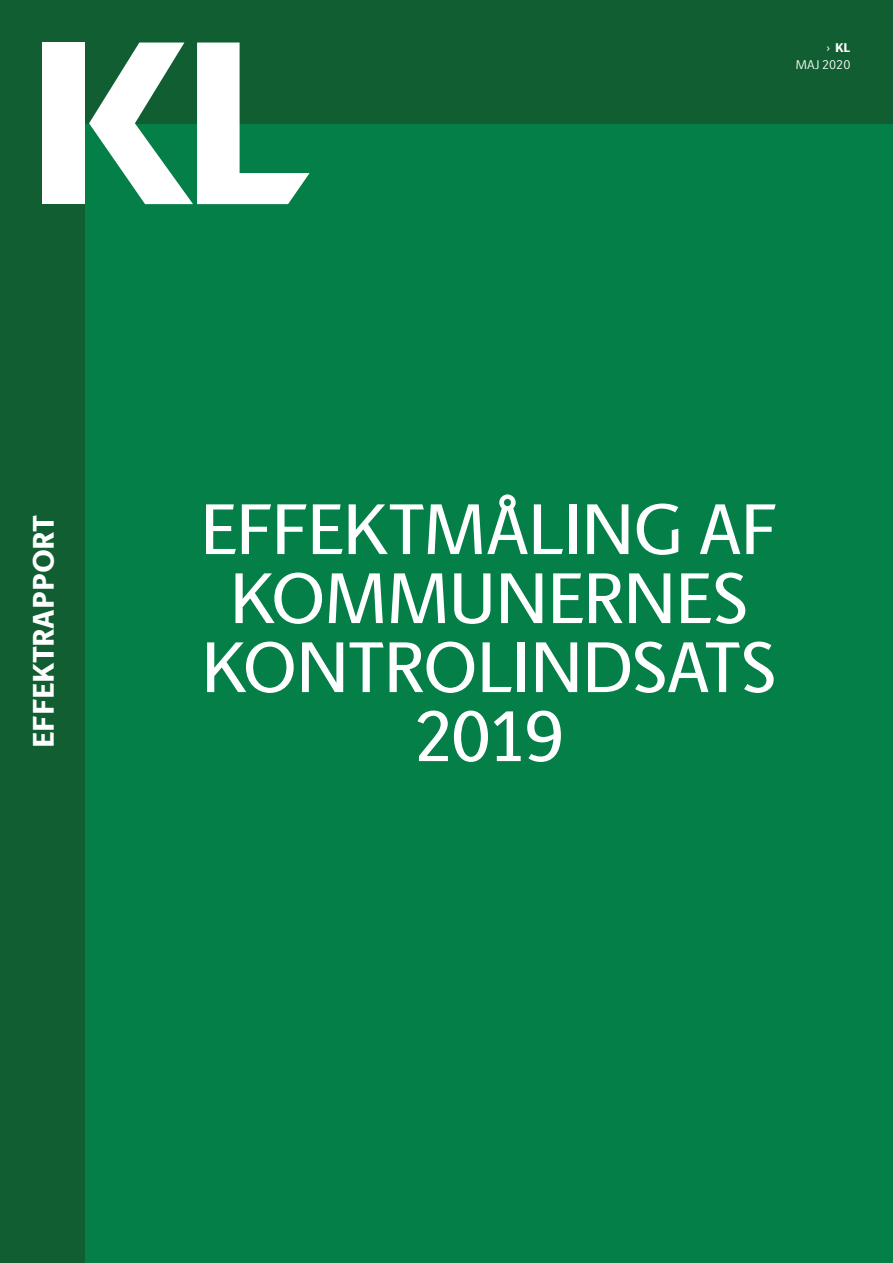
<style>
.page{position:relative;width:893px;height:1263px;background:#105e32}
.page>*{position:absolute;margin:0;border:0;box-sizing:border-box;transform-origin:0 0}
.Forside_OVERSKRIFT1{font:72px "ID Sans";letter-spacing:-.015em;color:#fff}
.Forside_RYG_-_SANS{font:800 30px "ID Sans";color:#fff}
.Forside_TOP2_-_SANS{font:300 12.75px "ID Sans";color:#fff}
.t1{font:800 12.75px "ID Sans";color:#fff}
.s1{font-weight:300}
</style>
<div class="page">
<div style="left:86px;top:124px;width:807px;height:1139px;background:#057f48"></div>
<div style="left:43px;top:43px;width:42px;height:161px;background:#fff"></div>
<svg style="left:89px;top:43px;width:221px;height:161px"></svg>
<p class="t1" style="left:827px;top:40px;width:25px"><span class="s1">›</span> KL</p>
<p class="Forside_TOP2_-_SANS" style="left:796px;top:57px;width:56px">MAJ 2020</p>
<p class="Forside_RYG_-_SANS" style="left:25px;top:748px;width:234px;rotate:-90deg">EFFEKTRAPPORT</p>
<p class="Forside_OVERSKRIFT1" style="left:200px;top:487px;width:579px">EFFEKTMÅLING AF</p>
<p class="Forside_OVERSKRIFT1" style="left:230px;top:556px;width:520px">KOMMUNERNES</p>
<p class="Forside_OVERSKRIFT1" style="left:201px;top:625px;width:577px">KONTROLINDSATS</p>
<p class="Forside_OVERSKRIFT1" style="left:413px;top:694px;width:153px">2019</p>
</div>
